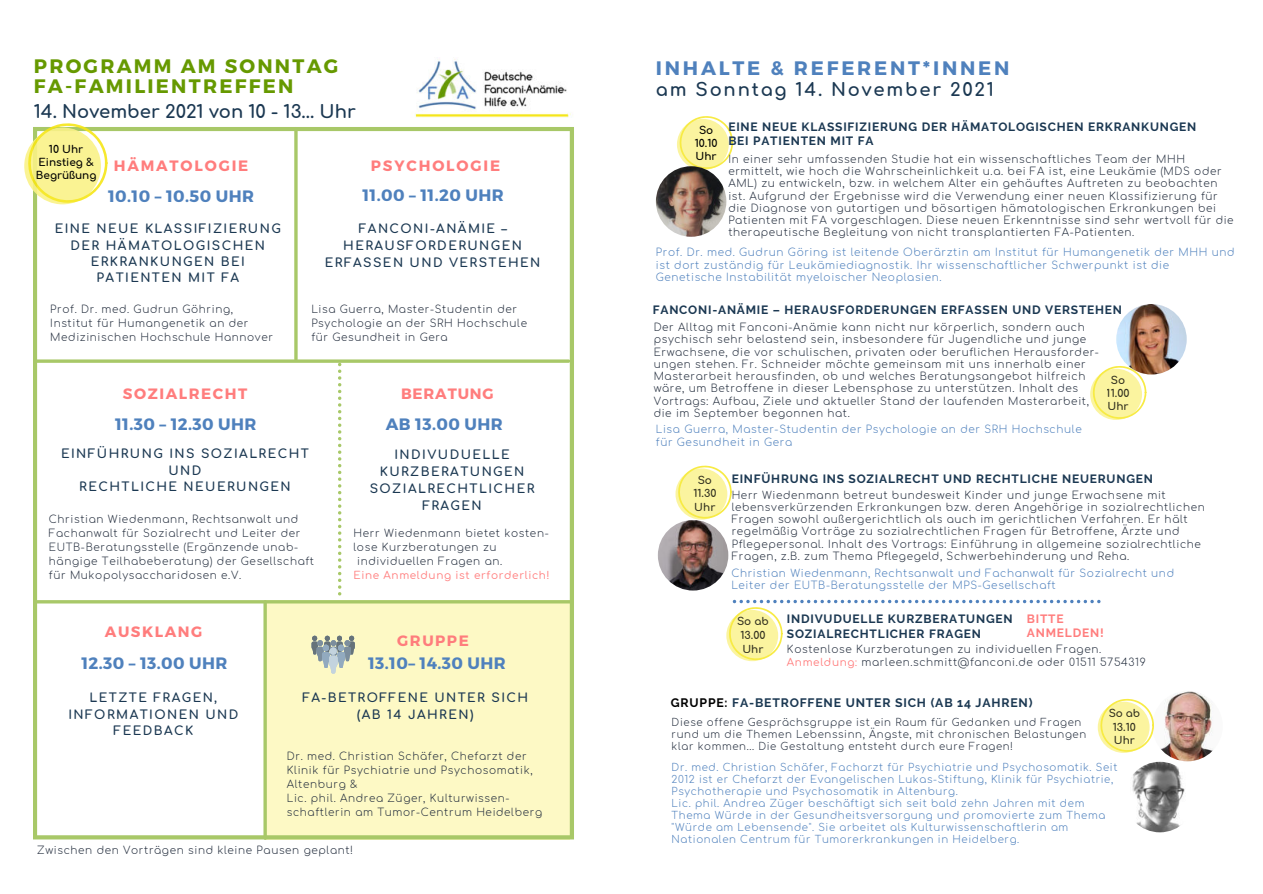
<style>
.page{position:relative;width:1263px;height:894px;background:#fff}
.page>*{position:absolute;margin:0;border:0;box-sizing:border-box;transform-origin:0 0}
.t1{font:700 19.5px/20.2px "Montserrat";letter-spacing:.115em;color:#690}
.t2{font:700 19.5px "Montserrat";letter-spacing:.145em;color:#4f81bd}
.t3{font:700 18px "Comfortaa";color:#1b3852}
.t4{font:700 18px "Comfortaa";letter-spacing:.1em;color:#1b3852}
.t5{font:700 16.5px "Montserrat";letter-spacing:.02em;color:#4f81bd}
.t6{font:700 15px "Montserrat";letter-spacing:.105em;color:#ff7d7d}
.t7{font:700 15px "Montserrat";letter-spacing:.125em;color:#ff7d7d}
.t8{font:700 15px "Montserrat";letter-spacing:.06em;color:#ff7d7d}
.t9{font:700 12.3px/16.8px "Comfortaa";letter-spacing:.115em;color:#1b3852;text-align:center}
.t10{font:700 12.3px "Raleway";letter-spacing:.065em;color:#1b3852}
.t11{font:700 12px/14px "Raleway";letter-spacing:.065em;color:#1b3852}
.t12{font:700 12px/14px "Raleway";letter-spacing:.065em;color:#ff7d7d}
.t13{font:300 10.5px/12.3px "Comfortaa";letter-spacing:.06em;color:#232d3d}
.t14{font:300 10.5px/12.3px "Comfortaa";letter-spacing:.06em;color:#4f81bd}
.t15{font:700 10.5px/13px "Comfortaa";color:#000;text-align:center}
.t16{font:10.5px "Comfortaa";letter-spacing:.06em;color:#ff7d7d}
.t17{font:300 10.2px/11.9px "Comfortaa";letter-spacing:.06em;color:#4f81bd}
.t18{font:300 10.2px/12.3px "Comfortaa";letter-spacing:.06em;color:#232d3d}
.s1{font-weight:400;color:#ff7d7d}
.s2{color:#000}
</style>
<div class="page">
<svg style="left:33px;top:127px;width:541px;height:712px"></svg>
<svg style="left:25px;top:123px;width:82px;height:80px"></svg>
<img style="left:415px;top:59px;width:158px;height:59px">
<svg style="left:338px;top:363px;width:3px;height:232px"></svg>
<svg style="left:294px;top:129px;width:4px;height:230px"></svg>
<svg style="left:263px;top:603px;width:4px;height:235px"></svg>
<svg style="left:36px;top:359px;width:533px;height:4px;background:#b5d07e"></svg>
<hr style="left:37px;top:600px;width:533px;height:3px;background:#a8c868">
<svg style="left:312px;top:635px;width:43px;height:38px;background:#b7c0b3"></svg>
<div style="left:330px;top:647px;width:7px;height:7px;background:#c3d3de;border-radius:50%"></div>
<svg style="left:677px;top:116px;width:56px;height:53px"></svg>
<img style="left:656px;top:166px;width:70px;height:71px;border-radius:50%">
<svg style="left:1091px;top:366px;width:55px;height:53px"></svg>
<img style="left:1116px;top:304px;width:71px;height:70px;border-radius:50%">
<img style="left:658px;top:520px;width:70px;height:70px;border-radius:50%">
<svg style="left:676px;top:465px;width:56px;height:53px"></svg>
<img style="left:1152px;top:690px;width:71px;height:71px;border-radius:50%">
<svg style="left:727px;top:599px;width:373px;height:61px"></svg>
<svg style="left:1098px;top:698px;width:56px;height:53px"></svg>
<img style="left:1125px;top:761px;width:70px;height:71px;border-radius:50%">
<h1 class="t1" style="left:34px;top:56px;width:306px">PROGRAMM AM SONNTAG<br>FA-FAMILIENTREFFEN</h1>
<h2 class="t3" style="left:34px;top:95px;width:323px">14. November 2021 von 10 - 13... Uhr</h2>
<p class="t15" style="left:36px;top:141px;width:62px">10 Uhr<br>Einstieg &amp;<br>Begrüßung</p>
<h3 class="t7" style="left:114px;top:156px;width:136px">HÄMATOLOGIE</h3>
<h3 class="t7" style="left:371px;top:156px;width:131px">PSYCHOLOGIE</h3>
<h3 class="t5" style="left:108px;top:186px;width:147px">10.10 – 10.50 UHR</h3>
<h3 class="t5" style="left:362px;top:185px;width:143px">11.00 – 11.20 UHR</h3>
<p class="t9" style="left:55px;top:219px;width:228px;line-height:16.4px">EINE NEUE KLASSIFIZIERUNG<br>DER HÄMATOLOGISCHEN<br>ERKRANKUNGEN BEI<br>PATIENTEN MIT FA</p>
<p class="t9" style="left:325px;top:219px;width:217px">FANCONI-ANÄMIE –<br>HERAUSFORDERUNGEN<br>ERFASSEN UND VERSTEHEN</p>
<p class="t13" style="left:50px;top:301px;width:224px;line-height:14px">Prof. Dr. med. Gudrun Göhring,<br>Institut für Humangenetik an der<br>Medizinischen Hochschule Hannover</p>
<p class="t13" style="left:311px;top:301px;width:217px;line-height:14px">Lisa Guerra, Master-Studentin der<br>Psychologie an der SRH Hochschule für Gesundheit in Gera</p>
<h3 class="t6" style="left:123px;top:384px;width:126px">SOZIALRECHT</h3>
<h3 class="t5" style="left:115px;top:414px;width:143px">11.30 – 12.30 UHR</h3>
<h3 class="t8" style="left:401px;top:384px;width:94px">BERATUNG</h3>
<h3 class="t5" style="left:386px;top:414px;width:118px">AB 13.00 UHR</h3>
<p class="t9" style="left:61px;top:443px;width:249px">EINFÜHRUNG INS SOZIALRECHT<br>UND<br>RECHTLICHE NEUERUNGEN</p>
<p class="t13" style="left:49px;top:510px;width:267px;line-height:14px">Christian Wiedenmann, Rechtsanwalt und Fachanwalt für Sozialrecht und Leiter der EUTB-Beratungsstelle (Ergänzende unab&shy;hängige Teilhabeberatung) der Gesellschaft für Mukopolysaccharidosen e.V.</p>
<h3 class="t6" style="left:105px;top:622px;width:99px">AUSKLANG</h3>
<h3 class="t5" style="left:81px;top:652px;width:147px">12.30 – 13.00 UHR</h3>
<p class="t9" style="left:370px;top:444px;width:166px">INDIVUDUELLE<br>KURZBERATUNGEN<br>SOZIALRECHTLICHER<br>FRAGEN</p>
<p class="t13" style="left:353px;top:525px;width:197px">Herr Wiedenmann bietet kosten-</p>
<p class="t13" style="left:353px;top:539px;width:145px">lose Kurzberatungen zu</p>
<p class="t13" style="left:357px;top:553px;width:147px">individuellen Fragen an.</p>
<p class="t16" style="left:353px;top:566px;width:197px">Eine Anmeldung ist erforderlich!</p>
<h3 class="t6" style="left:397px;top:631px;width:73px">GRUPPE</h3>
<h3 class="t5" style="left:368px;top:652px;width:139px">13.10– 14.30 UHR</h3>
<p class="t9" style="left:68px;top:686px;width:171px">LETZTE FRAGEN,<br>INFORMATIONEN UND<br>FEEDBACK</p>
<p class="t9" style="left:302px;top:686px;width:227px">FA-BETROFFENE UNTER SICH (AB 14 JAHREN)</p>
<p class="t13" style="left:287px;top:747px;width:257px;line-height:14.1px">Dr. med. Christian Schäfer, Chefarzt der Klinik für Psychiatrie und Psychosomatik, Altenburg &amp;<br>Lic. phil. Andrea Züger, Kulturwissen&shy;schaftlerin am Tumor-Centrum Heidelberg</p>
<p class="t13" style="left:37px;top:841px;width:317px">Zwischen den Vorträgen sind kleine Pausen geplant!</p>
<h1 class="t2" style="left:656px;top:56px;width:355px">INHALTE &amp; REFERENT*INNEN</h1>
<h2 class="t4" style="left:656px;top:72px;width:340px">am Sonntag 14. November 2021</h2>
<p class="t15" style="left:695px;top:122px;width:24px">So<br>10.10<br>Uhr</p>
<p class="t11" style="left:728px;top:120px;width:470px">EINE NEUE KLASSIFIZIERUNG DER HÄMATOLOGISCHEN ERKRANKUNGEN<br>BEI PATIENTEN MIT FA</p>
<p class="t13" style="left:728px;top:151px;width:507px">In einer sehr umfassenden Studie hat ein wissenschaftliches Team der MHH ermittelt, wie hoch die Wahrscheinlichkeit u.a. bei FA ist, eine Leukämie (MDS oder AML) zu entwickeln, bzw. in welchem Alter ein gehäuftes Auftreten zu beobachten ist. Aufgrund der Ergebnisse wird die Verwendung einer neuen Klassifizierung für die Diagnose von gutartigen und bösartigen hämatologischen Erkrankungen bei Patienten mit FA vorgeschlagen. Diese neuen Erkenntnisse sind sehr wertvoll für die therapeutische Begleitung von nicht transplantierten FA-Patienten.</p>
<p class="t14" style="left:656px;top:245px;width:580px">Prof. Dr. med. Gudrun Göring ist leitende Oberärztin am Institut für Humangenetik der MHH und ist dort zuständig für Leukämiediagnostik. Ihr wissenschaftlicher Schwerpunkt ist die<br>Genetische Instabilität myeloischer Neoplasien.</p>
<p class="t11" style="left:653px;top:302px;width:471px">FANCONI-ANÄMIE – HERAUSFORDERUNGEN ERFASSEN UND VERSTEHEN</p>
<p class="t13" style="left:654px;top:319px;width:447px">Der Alltag mit Fanconi-Anämie kann nicht nur körperlich, sondern auch psychisch sehr belastend sein, insbesondere für Jugendliche und junge Erwachsene, die vor schulischen, privaten oder beruflichen Herausforder&shy;ungen stehen. Fr. Schneider möchte gemeinsam mit uns innerhalb einer Masterarbeit herausfinden, ob und welches Beratungsangebot hilfreich wäre, um Betroffene in dieser Lebensphase zu unterstützen. Inhalt des Vortrags: Aufbau, Ziele und aktueller Stand der laufenden Masterarbeit, die im September begonnen hat.</p>
<p class="t14" style="left:656px;top:421px;width:427px">Lisa Guerra, Master-Studentin der Psychologie an der SRH Hochschule für Gesundheit in Gera</p>
<p class="t15" style="left:1107px;top:371px;width:24px">So<br>11.00<br>Uhr</p>
<p class="t15" style="left:693px;top:471px;width:25px;line-height:13.8px">So<br>11.30<br>Uhr</p>
<p class="t11" style="left:732px;top:471px;width:423px">EINFÜHRUNG INS SOZIALRECHT UND RECHTLICHE NEUERUNGEN</p>
<p class="t13" style="left:732px;top:487px;width:475px">Herr Wiedenmann betreut bundesweit Kinder und junge Erwachsene mit lebensverkürzenden Erkrankungen bzw. deren Angehörige in sozialrechtlichen Fragen sowohl außergerichtlich als auch im gerichtlichen Verfahren. Er hält regelmäßig Vorträge zu sozialrechtlichen Fragen für Betroffene, Ärzte und Pflegepersonal. Inhalt des Vortrags: Einführung in allgemeine sozialrechtliche Fragen, z.B. zum Thema Pflegegeld, Schwerbehinderung und Reha.</p>
<p class="t14" style="left:731px;top:565px;width:444px">Christian Wiedenmann, Rechtsanwalt und Fachanwalt für Sozialrecht und<br>Leiter der EUTB-Beratungsstelle der MPS-Gesellschaft</p>
<p class="t15" style="left:737px;top:612px;width:33px;line-height:13.8px">So ab<br>13.00<br>Uhr</p>
<p class="t12" style="left:1027px;top:611px;width:78px">BITTE<br>ANMELDEN!</p>
<p class="t11" style="left:787px;top:611px;width:227px;line-height:14.5px">INDIVUDUELLE KURZBERATUNGEN<br>SOZIALRECHTLICHER FRAGEN</p>
<p class="t13" style="left:787px;top:641px;width:360px">Kostenlose Kurzberatungen zu individuellen Fragen.<br><span class="s1">Anmeldung:</span> marleen.schmitt@fanconi.de oder 01511 5754319</p>
<p class="t10" style="left:671px;top:695px;width:363px"><span class="s2">GRUPPE:</span> FA-BETROFFENE UNTER SICH (AB 14 JAHREN)</p>
<p class="t15" style="left:1108px;top:704px;width:33px;line-height:13.8px">So ab<br>13.10<br>Uhr</p>
<p class="t18" style="left:672px;top:714px;width:416px">Diese offene Gesprächsgruppe ist ein Raum für Gedanken und Fragen rund um die Themen Lebenssinn, Ängste, mit chronischen Belastungen klar kommen... Die Gestaltung entsteht durch eure Fragen!</p>
<p class="t17" style="left:672px;top:759px;width:447px">Dr. med. Christian Schäfer, Facharzt für Psychiatrie und Psychosomatik. Seit 2012 ist er Chefarzt der Evangelischen Lukas-Stiftung, Klinik für Psychiatrie, Psychotherapie und Psychosomatik in Altenburg.<br>Lic. phil. Andrea Züger beschäftigt sich seit bald zehn Jahren mit dem Thema Würde in der Gesundheitsversorgung und promovierte zum Thema "Würde am Lebensende". Sie arbeitet als Kulturwissenschaftlerin am Nationalen Centrum für Tumorerkrankungen in Heidelberg.</p>
</div>
